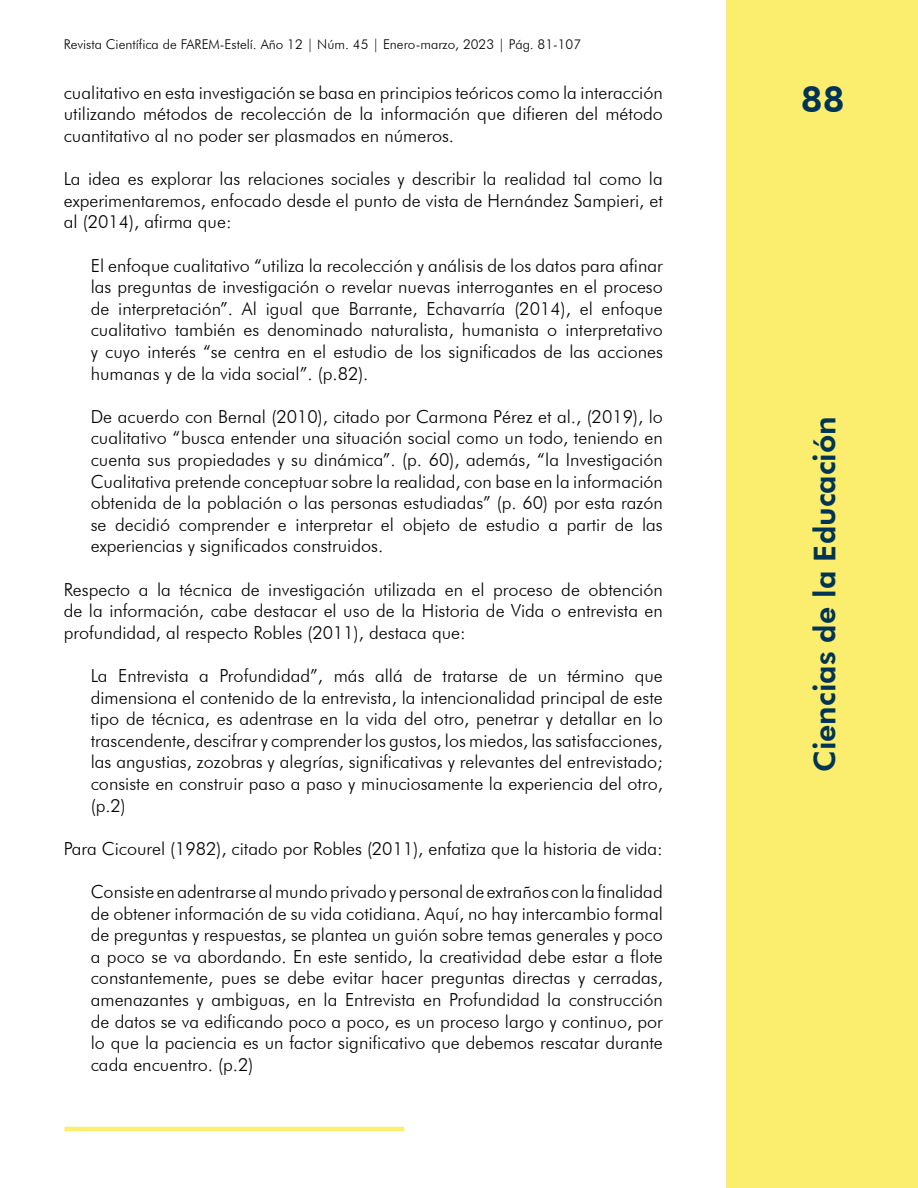
<style>
.page{position:relative;width:918px;height:1188px;background:#fff}
.page>*{position:absolute;margin:0;border:0;box-sizing:border-box;transform-origin:0 0}
.t1{font:800 36px "Futura BT";color:#003457}
.t2{font:800 30px "Futura BT";color:#003457}
.t3{font:300 18px/21.6px "Futura BT";color:#000;text-align:justify}
.t4{font:300 13.5px "Futura BT";color:#000}
</style>
<div class="page">
<div style="left:727px;top:0;width:191px;height:1188px;background:#fbee6e"></div>
<hr style="left:64px;top:1127px;width:340px;height:4px;background:#fbee6e">
<p class="t4" style="left:64px;top:36px;width:519px">Revista Científica de FAREM-Estelí. Año 12 | Núm. 45 | Enero-marzo, 2023 | Pág. 81-107</p>
<p class="t3" style="left:64px;top:81px;width:601px">cualitativo en esta investigación se basa en principios teóricos como la interacción utilizando métodos de recolección de la información que difieren del método cuantitativo al no poder ser plasmados en números.</p>
<p class="t3" style="left:64px;top:168px;width:601px">La idea es explorar las relaciones sociales y describir la realidad tal como la experimentaremos, enfocado desde el punto de vista de Hernández Sampieri, et al (2014), afirma que:</p>
<p class="t3" style="left:91px;top:254px;width:574px">El enfoque cualitativo “utiliza la recolección y análisis de los datos para afinar las preguntas de investigación o revelar nuevas interrogantes en el proceso de interpretación”. Al igual que Barrante, Echavarría (2014), el enfoque cualitativo también es denominado naturalista, humanista o interpretativo y cuyo interés “se centra en el estudio de los significados de las acciones humanas y de la vida social”. (p.82).</p>
<p class="t3" style="left:91px;top:405px;width:574px">De acuerdo con Bernal (2010), citado por Carmona Pérez et al., (2019), lo cualitativo “busca entender una situación social como un todo, teniendo en cuenta sus propiedades y su dinámica”. (p. 60), además, “la Investigación Cualitativa pretende conceptuar sobre la realidad, con base en la información obtenida de la población o las personas estudiadas” (p. 60) por esta razón se decidió comprender e interpretar el objeto de estudio a partir de las experiencias y significados construidos.</p>
<p class="t3" style="left:64px;top:578px;width:601px">Respecto a la técnica de investigación utilizada en el proceso de obtención de la información, cabe destacar el uso de la Historia de Vida o entrevista en profundidad, al respecto Robles (2011), destaca que:</p>
<p class="t3" style="left:91px;top:665px;width:574px">La Entrevista a Profundidad”, más allá de tratarse de un término que dimensiona el contenido de la entrevista, la intencionalidad principal de este tipo de técnica, es adentrase en la vida del otro, penetrar y detallar en lo trascendente, descifrar y comprender los gustos, los miedos, las satisfacciones, las angustias, zozobras y alegrías, significativas y relevantes del entrevistado; consiste en construir paso a paso y minuciosamente la experiencia del otro, (p.2)</p>
<p class="t3" style="left:64px;top:837px;width:601px">Para Cicourel (1982), citado por Robles (2011), enfatiza que la historia de vida:</p>
<p class="t3" style="left:91px;top:881px;width:574px">Consiste en adentrarse al mundo privado y personal de extraños con la finalidad de obtener información de su vida cotidiana. Aquí, no hay intercambio formal de preguntas y respuestas, se plantea un guión sobre temas generales y poco a poco se va abordando. En este sentido, la creatividad debe estar a flote constantemente, pues se debe evitar hacer preguntas directas y cerradas, amenazantes y ambiguas, en la Entrevista en Profundidad la construcción de datos se va edificando poco a poco, es un proceso largo y continuo, por lo que la paciencia es un factor significativo que debemos rescatar durante cada encuentro. (p.2)</p>
<h1 class="t1" style="left:801px;top:78px;width:46px">88</h1>
<h2 class="t2" style="left:807px;top:772px;width:357px;rotate:-90deg">Ciencias de la Educación</h2>
</div>
